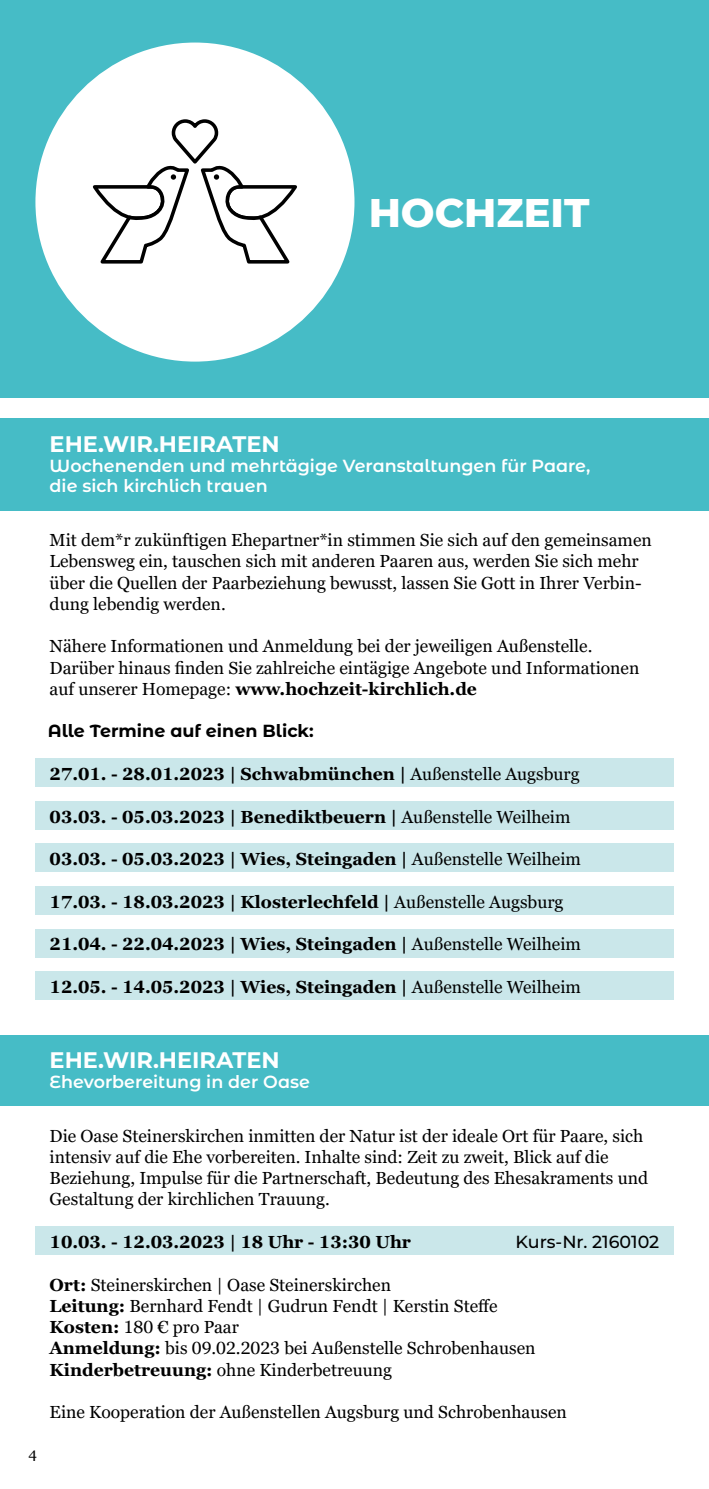
<style>
.page{position:relative;width:709px;height:1489px;background:#fff}
.page>*{position:absolute;margin:0;border:0;box-sizing:border-box;transform-origin:0 0}
.t1{font:800 40px "Montserrat";color:#fff}
.t2{font:700 22.5px "Montserrat";color:#fff}
.t3{font:17.5px/21.2px "Georgia Pro";color:#000}
.t4{font:700 17.5px "Georgia Pro";color:#000}
.t5{font:600 17.5px/20px "Montserrat Alternates";color:#fff}
.t6{font:700 17.5px "Montserrat Alternates";color:#000}
.t7{font:500 17.5px "Montserrat";color:#000}
.t8{font:15px "Georgia Pro";color:#000}
.s1{font-weight:700}
.s2{font-weight:400}
</style>
<div class="page">
<div style="left:0;top:0;width:709px;height:397px;background:#46bcc6"></div>
<div style="left:0;top:418px;width:709px;height:92px;background:#46bcc6"></div>
<div style="left:35px;top:43px;width:319px;height:318px;background:#fff;border-radius:50%"></div>
<svg style="left:92px;top:119px;width:205px;height:145px"></svg>
<div style="left:35px;top:758px;width:638px;height:29px;background:#cae7ea"></div>
<div style="left:35px;top:928px;width:638px;height:29px;background:#cae7ea"></div>
<div style="left:35px;top:843px;width:638px;height:29px;background:#cae7ea"></div>
<div style="left:35px;top:801px;width:638px;height:28px;background:#cae7ea"></div>
<div style="left:35px;top:971px;width:638px;height:28px;background:#cae7ea"></div>
<div style="left:35px;top:886px;width:638px;height:28px;background:#cae7ea"></div>
<div style="left:0;top:1035px;width:709px;height:71px;background:#46bcc6"></div>
<div style="left:35px;top:1226px;width:638px;height:28px;background:#cae7ea"></div>
<h1 class="t1" style="left:369px;top:183px;width:222px">HOCHZEIT</h1>
<p class="t2" style="left:50px;top:427px;width:232px">EHE.WIR.HEIRATEN</p>
<p class="t5" style="left:50px;top:455px;width:542px">Wochenenden und mehrtägige Veranstaltungen für Paare, die sich kirchlich trauen</p>
<p class="t3" style="left:50px;top:530px;width:603px">Mit dem*r zukünftigen Ehepartner*in stimmen Sie sich auf den gemeinsamen Lebensweg ein, tauschen sich mit anderen Paaren aus, werden Sie sich mehr über die Quellen der Paarbeziehung bewusst, lassen Sie Gott in Ihrer Verbin&shy;dung lebendig werden.</p>
<p class="t3" style="left:50px;top:636px;width:591px">Nähere Informationen und Anmeldung bei der jeweiligen Außenstelle.<br>Darüber hinaus finden Sie zahlreiche eintägige Angebote und Informationen auf unserer Homepage: <span class="s1">www.hochzeit-kirchlich.de</span></p>
<p class="t6" style="left:48px;top:718px;width:267px">Alle Termine auf einen Blick:</p>
<p class="t4" style="left:50px;top:763px;width:531px">27.01. - 28.01.2023 | Schwabmünchen | <span class="s2">Außenstelle Augsburg</span></p>
<p class="t4" style="left:50px;top:806px;width:522px">03.03. - 05.03.2023 | Benediktbeuern | <span class="s2">Außenstelle Weilheim</span></p>
<p class="t4" style="left:50px;top:849px;width:533px">03.03. - 05.03.2023 | Wies, Steingaden | <span class="s2">Außenstelle Weilheim</span></p>
<p class="t4" style="left:50px;top:891px;width:515px">17.03. - 18.03.2023 | Klosterlechfeld | <span class="s2">Außenstelle Augsburg</span></p>
<p class="t4" style="left:50px;top:934px;width:533px">21.04. - 22.04.2023 | Wies, Steingaden | <span class="s2">Außenstelle Weilheim</span></p>
<p class="t4" style="left:50px;top:976px;width:533px">12.05. - 14.05.2023 | Wies, Steingaden | <span class="s2">Außenstelle Weilheim</span></p>
<p class="t8" style="left:28px;top:1446px;width:10px">4</p>
<p class="t2" style="left:50px;top:1043px;width:232px">EHE.WIR.HEIRATEN</p>
<p class="t5" style="left:50px;top:1070px;width:262px">Ehevorbereitung in der Oase</p>
<p class="t3" style="left:50px;top:1125px;width:600px">Die Oase Steinerskirchen inmitten der Natur ist der ideale Ort für Paare, sich intensiv auf die Ehe vorbereiten. Inhalte sind: Zeit zu zweit, Blick auf die Beziehung, Impulse für die Partnerschaft, Bedeutung des Ehesakraments und Gestaltung der kirchlichen Trauung.</p>
<p class="t4" style="left:50px;top:1231px;width:363px">10.03. - 12.03.2023 | 18 Uhr - 13:30 Uhr</p>
<p class="t7" style="left:515px;top:1229px;width:145px">Kurs-N r. 2160102</p>
<p class="t3" style="left:50px;top:1274px;width:487px"><span class="s1">Ort:</span> Steinerskirchen | Oase Steinerskirchen<br><span class="s1">Leitung:</span> Bernhard Fendt | Gudrun Fendt | Kerstin Steffe <span class="s1">Kosten:</span> 180 € pro Paar<br><span class="s1">Anmeldung:</span> bis 09.02.2023 bei Außenstelle Schrobenhausen <span class="s1">Kinderbetreuung:</span> ohne Kinderbetreuung</p>
<p class="t3" style="left:50px;top:1401px;width:519px">Eine Kooperation der Außenstellen Augsburg und Schrobenhausen</p>
</div>
